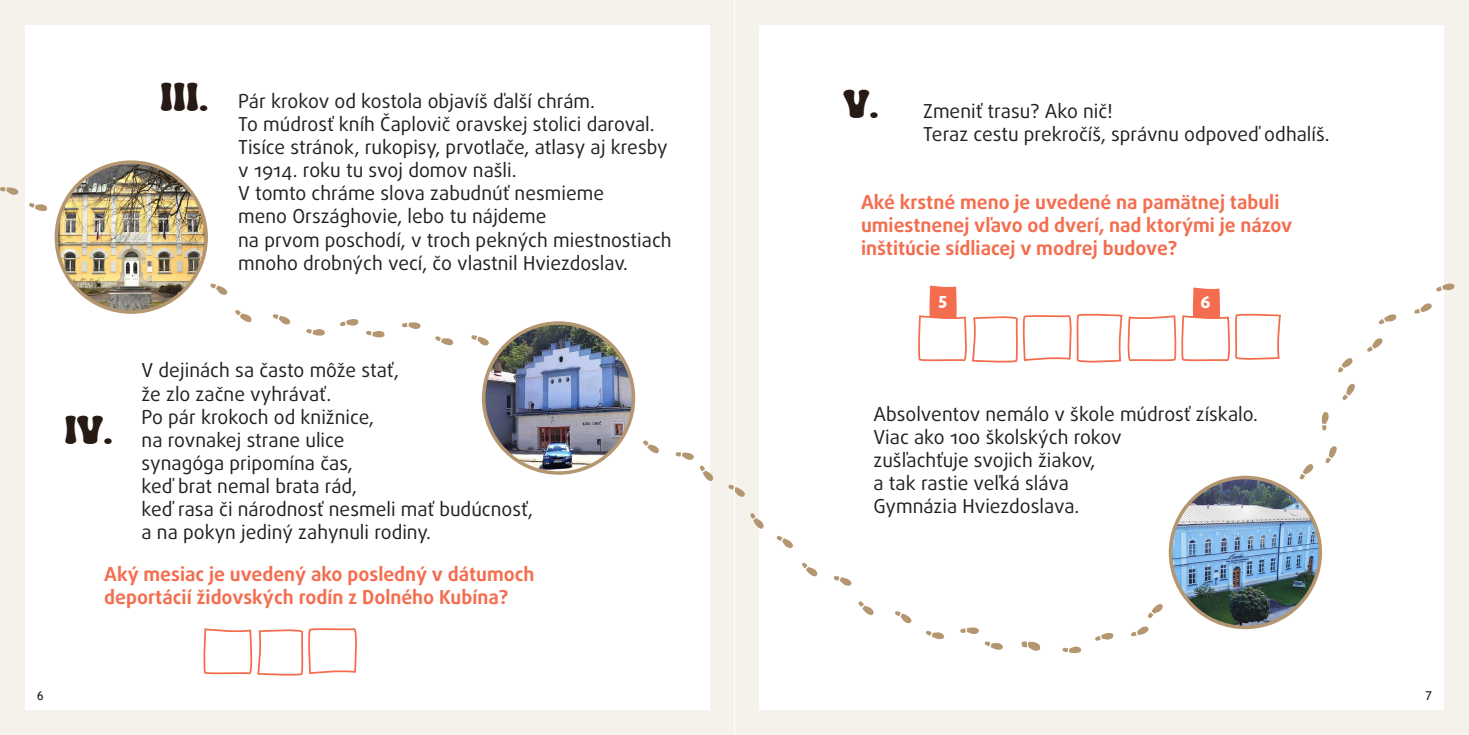
<style>
.page{position:relative;width:1469px;height:735px;background:#fff}
.page>*{position:absolute;margin:0;border:0;box-sizing:border-box;transform-origin:0 0}
.kapitola{font:40.25px "Super Spicy";color:#271913}
.text{font:19.25px "Daxline Pro";color:#231f20}
.otazka{font:700 19.25px "Daxline Pro";color:#f36d4e}
.t1{font:800 16.8px "Daxline Pro";color:#fff}
.t2{font:12.25px "Trebuchet MS";color:#231f20}
</style>
<div class="page">
<div style="left:734px;top:0;width:734px;height:734px;background:#f5f1eb"></div>
<div style="left:0;top:0;width:734px;height:734px;background:#f5f1eb"></div>
<div style="left:759px;top:25px;width:684px;height:684px;background:#fff"></div>
<div style="left:25px;top:25px;width:684px;height:684px;background:#fff"></div>
<svg style="left:203px;top:628px;width:154px;height:48px"></svg>
<svg style="left:918px;top:285px;width:363px;height:78px"></svg>
<img style="left:56px;top:162px;width:150px;height:150px;border-radius:75px">
<div style="left:55px;top:160px;width:153px;height:153px;border:4px solid #b49671;border-radius:50%"></div>
<img style="left:483px;top:323px;width:150px;height:149px;border-radius:75px">
<div style="left:482px;top:321px;width:153px;height:153px;border:4px solid #b49671;border-radius:50%"></div>
<img style="left:1170px;top:477px;width:150px;height:150px;border-radius:75px">
<div style="left:1168px;top:475px;width:153px;height:153px;border:4px solid #b49671;border-radius:50%"></div>
<svg style="left:29px;top:203px;width:18px;height:8px"></svg>
<svg style="left:0;top:187px;width:19px;height:8px"></svg>
<svg style="left:210px;top:283px;width:18px;height:12px"></svg>
<svg style="left:340px;top:319px;width:18px;height:7px"></svg>
<svg style="left:306px;top:329px;width:19px;height:7px"></svg>
<svg style="left:435px;top:336px;width:18px;height:9px"></svg>
<svg style="left:273px;top:314px;width:17px;height:10px"></svg>
<svg style="left:471px;top:335px;width:18px;height:10px"></svg>
<svg style="left:402px;top:322px;width:18px;height:7px"></svg>
<svg style="left:235px;top:310px;width:17px;height:12px"></svg>
<svg style="left:366px;top:330px;width:18px;height:7px"></svg>
<svg style="left:643px;top:440px;width:16px;height:13px"></svg>
<svg style="left:728px;top:484px;width:17px;height:12px"></svg>
<svg style="left:833px;top:576px;width:18px;height:9px"></svg>
<svg style="left:675px;top:452px;width:38px;height:29px"></svg>
<svg style="left:802px;top:562px;width:15px;height:14px"></svg>
<svg style="left:776px;top:535px;width:17px;height:13px"></svg>
<svg style="left:750px;top:513px;width:13px;height:15px"></svg>
<svg style="left:960px;top:627px;width:18px;height:7px"></svg>
<svg style="left:1095px;top:633px;width:18px;height:7px"></svg>
<svg style="left:926px;top:630px;width:18px;height:9px"></svg>
<svg style="left:1062px;top:646px;width:19px;height:7px"></svg>
<svg style="left:895px;top:611px;width:16px;height:12px"></svg>
<svg style="left:1021px;top:641px;width:19px;height:9px"></svg>
<svg style="left:1148px;top:604px;width:14px;height:14px"></svg>
<svg style="left:858px;top:601px;width:15px;height:14px"></svg>
<svg style="left:984px;top:641px;width:19px;height:8px"></svg>
<svg style="left:1131px;top:626px;width:17px;height:10px"></svg>
<svg style="left:1436px;top:283px;width:18px;height:8px"></svg>
<svg style="left:1338px;top:358px;width:14px;height:14px"></svg>
<svg style="left:1299px;top:464px;width:14px;height:15px"></svg>
<svg style="left:1321px;top:412px;width:7px;height:18px"></svg>
<svg style="left:1367px;top:338px;width:15px;height:13px"></svg>
<svg style="left:1325px;top:446px;width:11px;height:17px"></svg>
<svg style="left:1342px;top:384px;width:12px;height:16px"></svg>
<svg style="left:1414px;top:303px;width:17px;height:10px"></svg>
<svg style="left:1378px;top:314px;width:18px;height:10px"></svg>
<hr style="left:734px;top:0;width:1px;height:734px;background:#fff">
<p class="kapitola" style="left:160px;top:69px;width:50px">III.</p>
<p class="kapitola" style="left:843px;top:77px;width:37px">V.</p>
<p class="text" style="left:238px;top:88px;width:358px">Pár krokov od kostola objavíš ďalší chrám.</p>
<p class="text" style="left:238px;top:111px;width:418px">To múdrosť kníh Čaplovič oravskej stolici daroval.</p>
<p class="text" style="left:238px;top:134px;width:431px">Tisíce stránok, rukopisy, prvotlače, atlasy aj kresby</p>
<p class="text" style="left:238px;top:157px;width:280px">v 1914. roku tu svoj domov našli.</p>
<p class="text" style="left:238px;top:180px;width:367px">V tomto chráme slova zabudnúť nesmieme</p>
<p class="text" style="left:238px;top:204px;width:310px">meno Országhovie, lebo tu nájdeme</p>
<p class="text" style="left:238px;top:227px;width:435px">na prvom poschodí, v troch pekných miestnostiach</p>
<p class="text" style="left:238px;top:250px;width:391px">mnoho drobných vecí, čo vlastnil Hviezdoslav.</p>
<p class="text" style="left:923px;top:98px;width:191px">Zmeniť trasu? Ako nič!</p>
<p class="text" style="left:923px;top:121px;width:408px">Teraz cestu prekročíš, správnu odpoveď odhalíš.</p>
<p class="otazka" style="left:861px;top:189px;width:420px">Aké krstné meno je uvedené na pamätnej tabuli</p>
<p class="otazka" style="left:861px;top:212px;width:433px">umiestnenej vľavo od dverí, nad ktorými je názov</p>
<p class="otazka" style="left:861px;top:235px;width:318px">inštitúcie sídliacej v modrej budove?</p>
<p class="t1" style="left:938px;top:287px;width:10px">5</p>
<p class="t1" style="left:1200px;top:291px;width:12px">6</p>
<p class="text" style="left:142px;top:357px;width:259px">V dejinách sa často môže stať,</p>
<p class="text" style="left:142px;top:380px;width:191px">že zlo začne vyhrávať.</p>
<p class="text" style="left:142px;top:404px;width:234px">Po pár krokoch od knižnice,</p>
<p class="text" style="left:142px;top:427px;width:204px">na rovnakej strane ulice</p>
<p class="text" style="left:142px;top:450px;width:213px">synagóga pripomína čas,</p>
<p class="text" style="left:142px;top:473px;width:217px">keď brat nemal brata rád,</p>
<p class="text" style="left:142px;top:496px;width:393px">keď rasa či národnosť nesmeli mať budúcnosť,</p>
<p class="text" style="left:142px;top:519px;width:291px">a na pokyn jediný zahynuli rodiny.</p>
<p class="otazka" style="left:104px;top:561px;width:432px">Aký mesiac je uvedený ako posledný v dátumoch</p>
<p class="otazka" style="left:104px;top:584px;width:406px">deportácií židovských rodín z Dolného Kubína?</p>
<p class="kapitola" style="left:64px;top:402px;width:50px">IV.</p>
<p class="text" style="left:873px;top:401px;width:386px">Absolventov nemálo v škole múdrosť získalo.</p>
<p class="text" style="left:873px;top:424px;width:250px">Viac ako 100 školských rokov</p>
<p class="text" style="left:873px;top:447px;width:223px">zušľachťuje svojich žiakov,</p>
<p class="text" style="left:873px;top:470px;width:197px">a tak rastie veľká sláva</p>
<p class="text" style="left:873px;top:493px;width:207px">Gymnázia Hviezdoslava.</p>
<p class="t2" style="left:37px;top:687px;width:8px">6</p>
<p class="t2" style="left:1425px;top:687px;width:8px">7</p>
</div>
